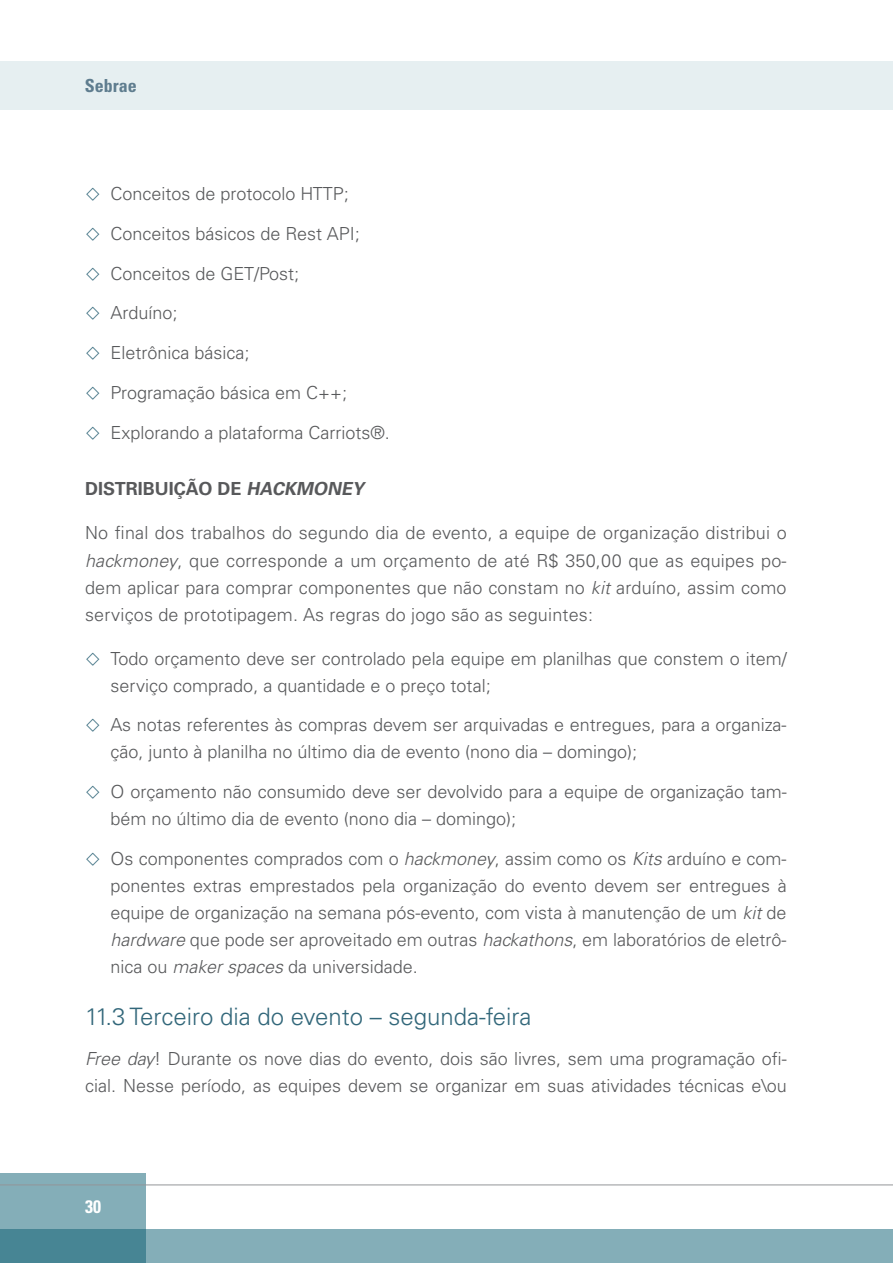
<style>
.page{position:relative;width:893px;height:1263px;background:#fff}
.page>*{position:absolute;margin:0;border:0;box-sizing:border-box;transform-origin:0 0}
.t1{font:300 24px "Univers LT Std";color:#32677a}
.t2{font:300 18px/27px "Univers LT Std";color:#58595b}
.t3{font:700 18px "Univers LT Std";color:#58595b}
.t4{font:700 condensed 18px "Univers LT Std";color:#5f7d8f}
.t5{font:700 condensed 18px "Univers LT Std";color:#fff}
.s1{font-style:italic}
</style>
<div class="page">
<div style="left:0;top:62px;width:893px;height:48px;background:#e6eff1"></div>
<div style="left:0;top:1229px;width:893px;height:34px;background:#84aeb8"></div>
<svg style="left:0;top:1174px;width:146px;height:89px;background:#6c9da9"></svg>
<hr style="left:0;top:1185px;width:893px;height:1px;background:#939598">
<p class="t4" style="left:85px;top:75px;width:54px">Sebrae</p>
<p class="t2" style="left:111px;top:180px;width:240px">Conceitos de protocolo HTTP;</p>
<p class="t2" style="left:111px;top:220px;width:251px">Conceitos básicos de Rest API;</p>
<p class="t2" style="left:111px;top:260px;width:190px">Conceitos de GET/Post;</p>
<p class="t2" style="left:111px;top:300px;width:69px">Arduíno;</p>
<p class="t2" style="left:111px;top:339px;width:141px">Eletrônica básica;</p>
<p class="t2" style="left:111px;top:379px;width:238px">Programação básica em C++;</p>
<p class="t2" style="left:111px;top:419px;width:281px">Explorando a plataforma Carriots®.</p>
<p class="t3" style="left:85px;top:479px;width:284px">DISTRIBUIÇÃO DE <span class="s1">HACKMONEY</span></p>
<p class="t2" style="left:85px;top:520px;width:703px;text-align:justify">No final dos trabalhos do segundo dia de evento, a equipe de organização distribui o <span class="s1">hackmoney</span>, que corresponde a um orçamento de até R$ 350,00 que as equipes po&shy;dem aplicar para comprar componentes que não constam no <span class="s1">kit</span> arduíno, assim como serviços de prototipagem. As regras do jogo são as seguintes:</p>
<p class="t2" style="left:111px;top:645px;width:678px">Todo orçamento deve ser controlado pela equipe em planilhas que constem o item/ serviço comprado, a quantidade e o preço total;</p>
<p class="t2" style="left:111px;top:711px;width:678px">As notas referentes às compras devem ser arquivadas e entregues, para a organiza&shy;ção, junto à planilha no último dia de evento (nono dia – domingo);</p>
<p class="t2" style="left:111px;top:778px;width:678px">O orçamento não consumido deve ser devolvido para a equipe de organização tam&shy;bém no último dia de evento (nono dia – domingo);</p>
<p class="t2" style="left:111px;top:845px;width:678px;text-align:justify">Os componentes comprados com o <span class="s1">hackmoney</span>, assim como os <span class="s1">Kits</span> arduíno e com&shy;ponentes extras emprestados pela organização do evento devem ser entregues à equipe de organização na semana pós-evento, com vista à manutenção de um <span class="s1">kit</span> de <span class="s1">hardware</span> que pode ser aproveitado em outras <span class="s1">hackathons</span>, em laboratórios de eletrô&shy;nica ou <span class="s1">maker spaces</span> da universidade.</p>
<h1 class="t1" style="left:85px;top:1002px;width:448px">11.3 Terceiro dia do evento – segunda-feira</h1>
<p class="t2" style="left:85px;top:1045px;width:703px"><span class="s1">Free day</span>! Durante os nove dias do evento, dois são livres, sem uma programação ofi&shy;cial. Nesse período, as equipes devem se organizar em suas atividades técnicas e\ou</p>
<p class="t5" style="left:85px;top:1196px;width:17px">30</p>
</div>
